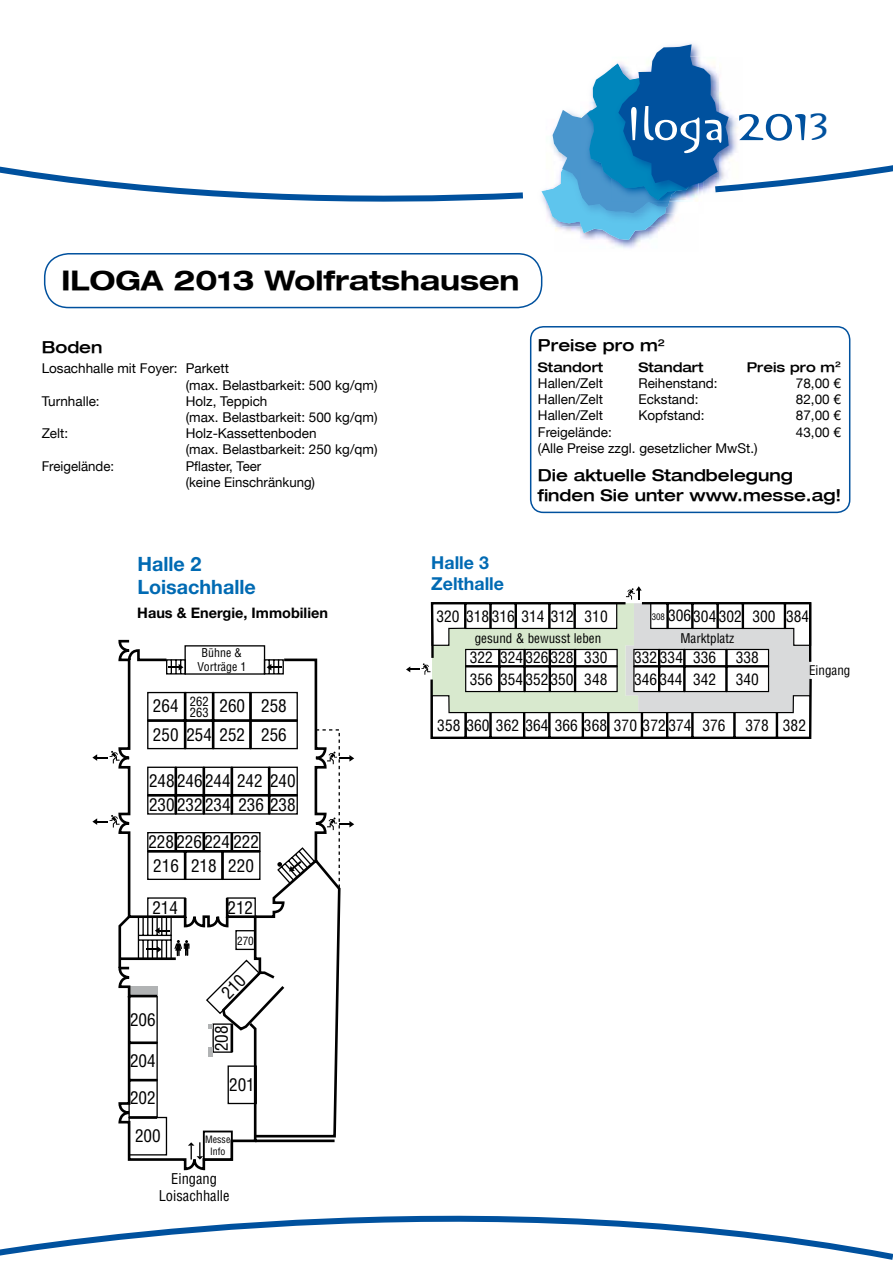
<style>
.page{position:relative;width:893px;height:1263px;background:#fff}
.page>*{position:absolute;margin:0;border:0;box-sizing:border-box;transform-origin:0 0}
.t1{font:37.2px "Orange Let Plain";color:#00519e}
.t2{font:700 expanded 27px "Helvetica Neue LT";color:#000}
.t3{font:700 19.8px/23.7px "Helvetica Neue LT";color:#006ab3}
.t4{font:700 17.85px/21.3px "Helvetica Neue LT";color:#006ab3}
.t5{font:condensed 17.1px/29px "Helvetica LT";color:#000}
.t6{font:500 expanded 16.5px/19.8px "Helvetica Neue LT";color:#000}
.t7{font:condensed 15.45px/21.9px "Helvetica LT";color:#000}
.t8{font:700 14.55px "Helvetica Neue LT";color:#000}
.t9{font:condensed 14.55px/17.4px "Helvetica LT";color:#000;text-align:center}
.t10{font:13.5px/16.2px "Helvetica Neue LT";color:#000}
.t11{font:500 expanded 13.5px "Helvetica Neue LT";color:#000}
.t12{font:condensed 13.05px "Helvetica LT";color:#000}
.t13{font:condensed 12.45px/11.7px "Helvetica LT";color:#000}
.t14{font:condensed 11.85px "Helvetica LT";color:#000}
.t15{font:condensed 11.25px "Helvetica LT";color:#000}
.t16{font:condensed 9.9px/11.9px "Helvetica LT";color:#000;text-align:center}
.s1{font-size:8.85px}
</style>
<div class="page">
<img style="left:608px;top:240px;width:33px;height:8px">
<svg style="left:0;top:1215px;width:893px;height:45px"></svg>
<svg style="left:541px;top:44px;width:352px;height:196px"></svg>
<svg style="left:0;top:166px;width:523px;height:36px"></svg>
<svg style="left:406px;top:586px;width:406px;height:153px"></svg>
<svg style="left:118px;top:639px;width:217px;height:532px"></svg>
<svg style="left:137px;top:658px;width:84px;height:302px"></svg>
<div style="left:184px;top:645px;width:81px;height:30px;border:1px solid #000"></div>
<svg style="left:221px;top:657px;width:120px;height:482px"></svg>
<svg style="left:188px;top:1142px;width:15px;height:17px"></svg>
<svg style="left:92px;top:751px;width:28px;height:12px"></svg>
<svg style="left:92px;top:815px;width:28px;height:12px"></svg>
<svg style="left:315px;top:729px;width:39px;height:161px"></svg>
<svg style="left:168px;top:664px;width:15px;height:6px"></svg>
<svg style="left:267px;top:664px;width:15px;height:6px"></svg>
<svg style="left:118px;top:913px;width:72px;height:57px"></svg>
<svg style="left:289px;top:861px;width:12px;height:10px"></svg>
<div style="left:44px;top:253px;width:498px;height:55px;border:2px solid #00519e;border-radius:24px"></div>
<div style="left:530px;top:326px;width:320px;height:187px;border:2px solid #00519e;border-radius:13px"></div>
<svg style="left:205px;top:958px;width:57px;height:57px"></svg>
<h1 class="t1" style="left:810px;top:100px;width:21px">3</h1>
<h2 class="t2" style="left:62px;top:264px;width:460px">ILOGA 2013 Wolfratshausen</h2>
<p class="t6" style="left:42px;top:337px;width:62px">Boden</p>
<p class="t10" style="left:42px;top:360px;width:189px">Losachhalle mit Foyer: Parkett</p>
<p class="t10" style="left:186px;top:376px;width:193px">(max. Belastbarkeit: 500 kg/qm)</p>
<p class="t10" style="left:42px;top:393px;width:60px">Turnhalle:</p>
<p class="t10" style="left:186px;top:393px;width:193px">Holz, Teppich<br>(max. Belastbarkeit: 500 kg/qm)</p>
<p class="t10" style="left:42px;top:425px;width:28px">Zelt:</p>
<p class="t10" style="left:186px;top:425px;width:193px">Holz-Kassettenboden<br>(max. Belastbarkeit: 250 kg/qm)</p>
<p class="t10" style="left:42px;top:457px;width:74px">Freigelände:</p>
<p class="t10" style="left:186px;top:457px;width:131px">Pflaster, Teer<br>(keine Einschränkung)</p>
<p class="t6" style="left:538px;top:335px;width:129px">Preise pro m<sup>2</sup></p>
<p class="t11" style="left:538px;top:358px;width:67px">Standort</p>
<p class="t11" style="left:638px;top:358px;width:67px">Standart</p>
<p class="t11" style="left:747px;top:358px;width:96px">Preis pro m<sup>2</sup></p>
<p class="t10" style="left:538px;top:375px;width:66px">Hallen/Zelt</p>
<p class="t10" style="left:638px;top:375px;width:81px">Reihenstand:</p>
<p class="t10" style="left:796px;top:375px;width:47px">78,00 €</p>
<p class="t10" style="left:538px;top:391px;width:66px">Hallen/Zelt</p>
<p class="t10" style="left:638px;top:391px;width:62px">Eckstand:</p>
<p class="t10" style="left:796px;top:391px;width:47px">82,00 €</p>
<p class="t10" style="left:538px;top:407px;width:66px">Hallen/Zelt</p>
<p class="t10" style="left:638px;top:407px;width:68px">Kopfstand:</p>
<p class="t10" style="left:796px;top:407px;width:47px">87,00 €</p>
<p class="t10" style="left:538px;top:423px;width:76px">Freigelände:</p>
<p class="t10" style="left:796px;top:423px;width:47px">43,00 €</p>
<p class="t10" style="left:538px;top:440px;width:221px">(Alle Preise zzgl. gesetzlicher MwSt.)</p>
<p class="t6" style="left:538px;top:465px;width:305px">Die aktuelle Standbelegung finden Sie unter www.messe.ag!</p>
<h3 class="t3" style="left:137px;top:551px;width:120px">Halle 2<br>Loisachhalle</h3>
<h3 class="t4" style="left:431px;top:552px;width:74px">Halle 3<br>Zelthalle</h3>
<p class="t8" style="left:137px;top:604px;width:192px">Haus &amp; Energie, Immobilien</p>
<p class="t14" style="left:202px;top:645px;width:42px">Bühne &amp;</p>
<p class="t14" style="left:197px;top:659px;width:50px">Vorträge 1</p>
<p class="t13" style="left:190px;top:695px;width:20px">262<br>263</p>
<p class="t5" style="left:219px;top:691px;width:69px">260 258</p>
<p class="t5" style="left:153px;top:691px;width:135px">264<br>250 254 252 256</p>
<p class="t5" style="left:149px;top:766px;width:148px">248246244 242 240</p>
<p class="t5" style="left:149px;top:790px;width:148px">230232234 236 238</p>
<p class="t5" style="left:148px;top:829px;width:112px;line-height:24.3px">228226 224 222<br>216</p>
<p class="t5" style="left:191px;top:851px;width:64px">218 220</p>
<p class="t5" style="left:152px;top:893px;width:27px">214</p>
<p class="t5" style="left:130px;top:1005px;width:27px">206</p>
<p class="t5" style="left:130px;top:1046px;width:27px">204</p>
<p class="t5" style="left:130px;top:1083px;width:27px">202</p>
<p class="t5" style="left:135px;top:1121px;width:27px">200</p>
<p class="t5" style="left:227px;top:893px;width:27px">212</p>
<p class="t15" style="left:237px;top:934px;width:18px">270</p>
<p class="t5" style="left:207px;top:1051px;width:27px;rotate:-90deg">208</p>
<p class="t5" style="left:229px;top:1070px;width:27px">201</p>
<p class="t16" style="left:205px;top:1133px;width:27px">Messe<br>Info</p>
<p class="t9" style="left:159px;top:1170px;width:72px">Eingang<br>Loisachhalle</p>
<p class="t7" style="left:436px;top:605px;width:173px">320 318 316 314 312 310</p>
<p class="t7" style="left:652px;top:605px;width:125px"><span class="s1">308</span> 306 304 302 300</p>
<p class="t12" style="left:475px;top:630px;width:128px">gesund &amp; bewusst leben</p>
<p class="t12" style="left:680px;top:630px;width:55px">Marktplatz</p>
<p class="t7" style="left:786px;top:605px;width:25px">384</p>
<p class="t7" style="left:470px;top:647px;width:139px">322 324 326328 330</p>
<p class="t7" style="left:634px;top:647px;width:84px">332 334 336<br>346 344 342</p>
<p class="t7" style="left:736px;top:647px;width:25px">338<br>340</p>
<p class="t7" style="left:746px;top:714px;width:62px">378 382</p>
<p class="t12" style="left:809px;top:662px;width:43px">Eingang</p>
<p class="t7" style="left:470px;top:668px;width:139px">356 354 352 350 348</p>
<p class="t7" style="left:437px;top:714px;width:290px">358 360 362 364 366 368 370 372 374 376</p>
</div>
